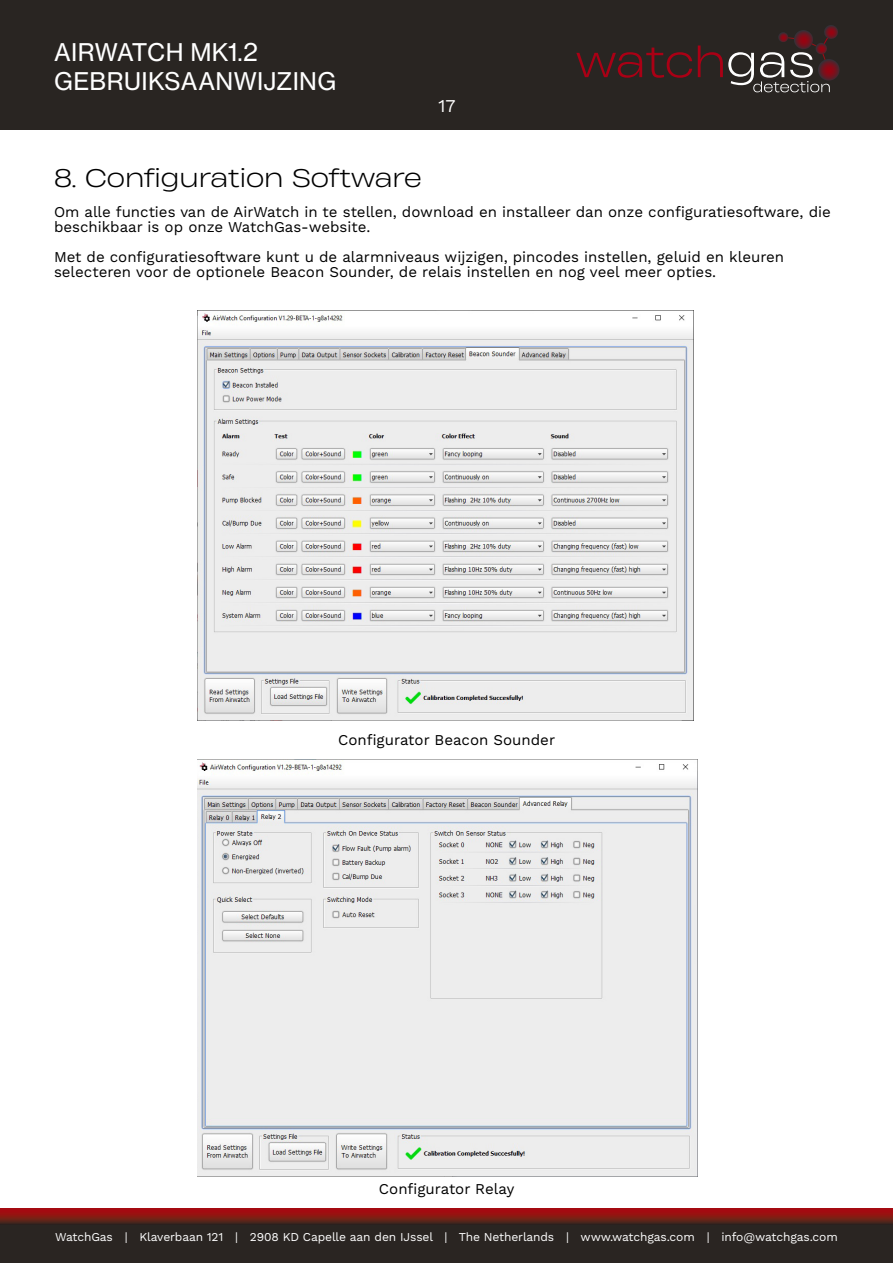
<style>
.page{position:relative;width:893px;height:1263px;background:#fff}
.page>*{position:absolute;margin:0;border:0;box-sizing:border-box;transform-origin:0 0}
.t1{font:24px "N Haas Grotesk TX Pro 55 Rg";letter-spacing:.015em;color:#fff}
.t2{font:300 24px "Heading Now 82";color:#000}
.t3{font:18px "Work Sans";color:#fff}
.t4{font:15px/15px "Work Sans";color:#000}
.t5{font:12px "Work Sans";letter-spacing:-.01em;color:#fff}
</style>
<div class="page">
<div style="left:0;top:1209px;width:893px;height:54px;background:#2a2522"></div>
<svg style="left:0;top:1209px;width:893px;height:15px;background:#7e1814"></svg>
<div style="left:0;top:0;width:893px;height:130px;background:#292522"></div>
<svg style="left:576px;top:48px;width:116px;height:30px"></svg>
<svg style="left:698px;top:25px;width:142px;height:68px"></svg>
<img style="left:198px;top:760px;width:499px;height:416px">
<img style="left:198px;top:310px;width:496px;height:411px">
<p class="t1" style="left:54px;top:37px;width:206px">AIRWATCH MK1.2</p>
<p class="t1" style="left:54px;top:66px;width:284px">GEBRUIKSAANWIJZING</p>
<p class="t3" style="left:438px;top:95px;width:19px">17</p>
<p class="t2" style="left:54px;top:160px;width:369px">8. Configuration Software</p>
<p class="t4" style="left:54px;top:205px;width:778px">Om alle functies van de AirWatch in te stellen, download en installeer dan onze configuratiesoftware, die beschikbaar is op onze WatchGas-website.</p>
<p class="t4" style="left:54px;top:250px;width:732px">Met de configuratiesoftware kunt u de alarmniveaus wijzigen, pincodes instellen, geluid en kleuren selecteren voor de optionele Beacon Sounder, de relais instellen en nog veel meer opties.</p>
<p class="t4" style="left:338px;top:733px;width:218px">Configurator Beacon Sounder</p>
<p class="t4" style="left:379px;top:1182px;width:137px">Configurator Relay</p>
<p class="t5" style="left:55px;top:1229px;width:784px">WatchGas | Klaverbaan 121 | 2908 KD Capelle aan den IJssel | The Netherlands | www.watchgas.com | info@watchgas.com</p>
</div>
